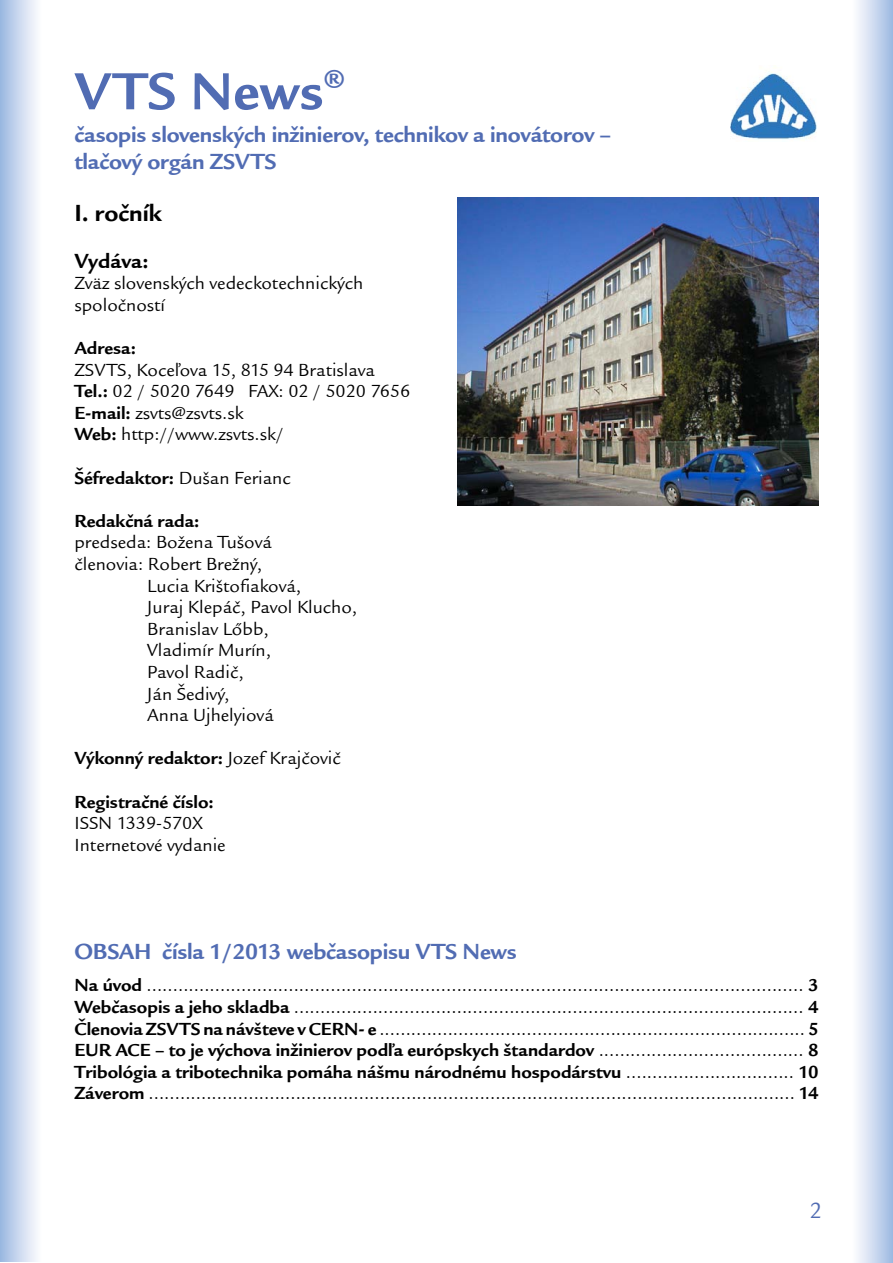
<style>
.page{position:relative;width:893px;height:1263px;background:#fff}
.page>*{position:absolute;margin:0;border:0;box-sizing:border-box;transform-origin:0 0}
.t1{font:700 54px "Legacy Sans Itc TEE";color:#516cb3}
.t2{font:700 24px "Legacy Sans Itc TEE";color:#000}
.t3{font:700 22.5px/27px "Legacy Sans Itc TEE";letter-spacing:-.01em;color:#516cb3}
.t4{font:22.5px "Legacy Sans Itc TEE";color:#516cb3}
.t5{font:700 21px "Legacy Sans Itc TEE";color:#000}
.t6{font:18px/21.6px "Legacy Sans Itc TEE";color:#000}
.t7{font:700 18px "Legacy Sans Itc TEE";color:#000}
.s1{font-weight:700}
.s2{font-weight:400}
</style>
<div class="page">
<img style="left:457px;top:198px;width:362px;height:307px">
<img style="left:731px;top:72px;width:86px;height:68px">
<div style="left:852px;top:1px;width:41px;height:1261px;background:linear-gradient(to right,#fff,#9fbae2)"></div>
<div style="left:0;top:0;width:41px;height:1262px;background:linear-gradient(to right,#9cb8e1,#fffeff)"></div>
<h1 class="t1" style="left:74px;top:58px;width:272px">VTS News<sup>®</sup></h1>
<p class="t3" style="left:74px;top:121px;width:538px">časopis slovenských inžinierov, technikov a inovátorov – tlačový orgán ZSVTS</p>
<h2 class="t2" style="left:74px;top:198px;width:89px">I. ročník</h2>
<p class="t5" style="left:74px;top:248px;width:76px">Vydáva:</p>
<p class="t6" style="left:74px;top:273px;width:290px">Zväz slovenských vedeckotechnických spoločností</p>
<p class="t7" style="left:74px;top:337px;width:63px">Adresa:</p>
<p class="t6" style="left:74px;top:359px;width:337px">ZSVTS, Koceľova 15, 815 94 Bratislava<br><span class="s1">Tel.:</span> 02 / 5020 7649 FAX: 02 / 5020 7656<br><span class="s1">E-mail:</span> zsvts@zsvts.sk<br><span class="s1">Web:</span> http://www.zsvts.sk/</p>
<p class="t7" style="left:74px;top:466px;width:218px">Šéfredaktor: <span class="s2">Dušan Ferianc</span></p>
<p class="t7" style="left:74px;top:510px;width:127px">Redakčná rada:</p>
<p class="t6" style="left:74px;top:532px;width:199px">predseda: Božena Tušová</p>
<p class="t6" style="left:74px;top:553px;width:189px">členovia: Robert Brežný,</p>
<p class="t6" style="left:147px;top:575px;width:155px">Lucia Krištofiaková,</p>
<p class="t6" style="left:147px;top:597px;width:211px">Juraj Klepáč, Pavol Klucho,</p>
<p class="t6" style="left:147px;top:618px;width:123px">Branislav Lőbb,</p>
<p class="t6" style="left:147px;top:640px;width:125px">Vladimír Murín,</p>
<p class="t6" style="left:147px;top:661px;width:98px">Pavol Radič,</p>
<p class="t6" style="left:147px;top:683px;width:84px">Ján Šedivý,</p>
<p class="t6" style="left:147px;top:705px;width:128px">Anna Ujhelyiová</p>
<p class="t7" style="left:74px;top:747px;width:268px">Výkonný redaktor: <span class="s2">Jozef Krajčovič</span></p>
<p class="t7" style="left:74px;top:790px;width:141px">Registračné číslo:</p>
<p class="t6" style="left:74px;top:813px;width:153px">ISSN 1339-570X<br>Internetové vydanie</p>
<p class="t3" style="left:74px;top:938px;width:444px">OBSAH čísla 1/2013 webčasopisu VTS News</p>
<p class="t6" style="left:74px;top:975px;width:746px;text-align:justify"><span class="s1">Na úvod</span> ............................................................................................................................. <span class="s1">3<br>Webčasopis a jeho skladba</span> ................................................................................................. <span class="s1">4<br>Členovia ZSVTS na návšteve v CERN- e</span> ................................................................................. <span class="s1">5<br>EUR ACE – to je výchova inžinierov podľa európskych štandardov</span> ....................................... <span class="s1">8<br>Tribológia a tribotechnika pomáha nášmu národnému hospodárstvu</span> ................................ <span class="s1">10<br>Záverom</span> ........................................................................................................................... <span class="s1">14</span></p>
<p class="t4" style="left:809px;top:1197px;width:14px">2</p>
</div>
